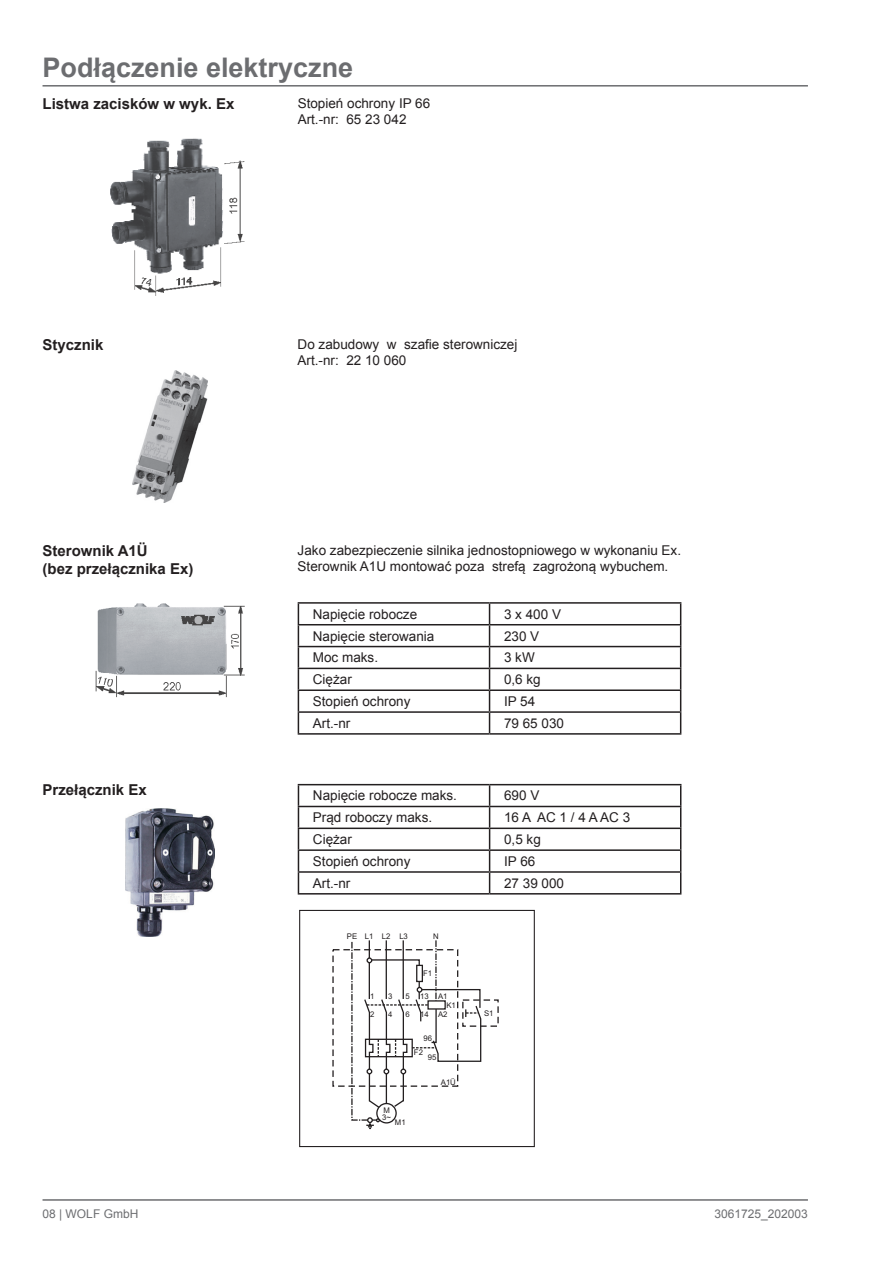
<style>
.page{position:relative;width:893px;height:1263px;background:#fff}
.page>*{position:absolute;margin:0;border:0;box-sizing:border-box;transform-origin:0 0}
.t1{font:700 27px "Arial";color:#6c6d70}
.t2{font:700 15px/18px "Arial";color:#231f20}
.t3{font:13.5px/16.2px "Arial";color:#231f20}
.t4{font:12px "Arial";color:#6c6d70}
.t5{font:7.8px/8.6px "Arial";color:#231f20}
</style>
<div class="page">
<hr style="left:43px;top:1199px;width:765px;height:2px;background:#6c6d70">
<hr style="left:43px;top:85px;width:765px;height:2px;background:#6c6d70">
<img style="left:110px;top:138px;width:135px;height:158px">
<img style="left:95px;top:603px;width:150px;height:95px">
<hr style="left:298px;top:602px;width:192px;height:2px;background:#231f20">
<hr style="left:490px;top:602px;width:191px;height:2px;background:#231f20">
<hr style="left:298px;top:624px;width:192px;height:1px;background:#231f20">
<hr style="left:490px;top:624px;width:191px;height:1px;background:#231f20">
<hr style="left:298px;top:646px;width:192px;height:1px;background:#231f20">
<hr style="left:490px;top:646px;width:191px;height:1px;background:#231f20">
<hr style="left:298px;top:668px;width:192px;height:1px;background:#231f20">
<hr style="left:490px;top:668px;width:191px;height:1px;background:#231f20">
<hr style="left:298px;top:689px;width:192px;height:2px;background:#231f20">
<hr style="left:490px;top:689px;width:191px;height:2px;background:#231f20">
<hr style="left:298px;top:711px;width:192px;height:2px;background:#231f20">
<svg style="left:298px;top:604px;width:1px;height:129px"></svg>
<hr style="left:490px;top:711px;width:191px;height:2px;background:#231f20">
<svg style="left:489px;top:604px;width:1px;height:129px"></svg>
<svg style="left:680px;top:604px;width:1px;height:129px"></svg>
<hr style="left:298px;top:733px;width:192px;height:2px;background:#231f20">
<hr style="left:490px;top:733px;width:191px;height:2px;background:#231f20">
<svg style="left:332px;top:940px;width:167px;height:189px"></svg>
<div style="left:377px;top:1103px;width:19px;height:20px;background:#fff;border-radius:50%"></div>
<div style="left:376px;top:1103px;width:21px;height:20px;border:1px solid #231f20;border-radius:50%"></div>
<div style="left:299px;top:910px;width:236px;height:237px;border:1px solid #231f20"></div>
<hr style="left:298px;top:784px;width:192px;height:1px;background:#231f20">
<hr style="left:490px;top:784px;width:191px;height:1px;background:#231f20">
<hr style="left:298px;top:806px;width:192px;height:1px;background:#231f20">
<hr style="left:490px;top:806px;width:191px;height:1px;background:#231f20">
<hr style="left:298px;top:827px;width:192px;height:2px;background:#231f20">
<hr style="left:490px;top:827px;width:191px;height:2px;background:#231f20">
<hr style="left:298px;top:849px;width:192px;height:2px;background:#231f20">
<hr style="left:490px;top:849px;width:191px;height:2px;background:#231f20">
<hr style="left:298px;top:871px;width:192px;height:2px;background:#231f20">
<svg style="left:298px;top:785px;width:1px;height:108px"></svg>
<hr style="left:490px;top:871px;width:191px;height:2px;background:#231f20">
<svg style="left:489px;top:785px;width:1px;height:108px"></svg>
<svg style="left:680px;top:785px;width:1px;height:108px"></svg>
<hr style="left:298px;top:893px;width:192px;height:1px;background:#231f20">
<hr style="left:490px;top:893px;width:191px;height:1px;background:#231f20">
<img style="left:126px;top:809px;width:89px;height:128px">
<img style="left:133px;top:370px;width:74px;height:133px">
<h1 class="t1" style="left:43px;top:49px;width:312px">Podłączenie elektryczne</h1>
<p class="t2" style="left:43px;top:95px;width:193px">Listwa zacisków w wyk. Ex</p>
<p class="t3" style="left:298px;top:95px;width:134px">Stopień ochrony IP 66<br>Art.-nr: 65 23 042</p>
<p class="t2" style="left:43px;top:336px;width:62px">Stycznik</p>
<p class="t3" style="left:298px;top:336px;width:221px">Do zabudowy w szafie sterowniczej<br>Art.-nr: 22 10 060</p>
<p class="t2" style="left:43px;top:542px;width:152px">Sterownik A1Ü<br>(bez przełącznika Ex)</p>
<p class="t3" style="left:298px;top:542px;width:385px">Jako zabezpieczenie silnika jednostopniowego w wykonaniu Ex.<br>Sterownik A1U montować poza strefą zagrożoną wybuchem.</p>
<p class="t3" style="left:313px;top:606px;width:106px">Napięcie robocze</p>
<p class="t3" style="left:504px;top:606px;width:59px">3 x 400 V</p>
<p class="t3" style="left:313px;top:628px;width:123px">Napięcie sterowania</p>
<p class="t3" style="left:504px;top:628px;width:37px">230 V</p>
<p class="t3" style="left:313px;top:650px;width:67px">Moc maks.</p>
<p class="t3" style="left:504px;top:650px;width:32px">3 kW</p>
<p class="t3" style="left:313px;top:671px;width:41px">Ciężar</p>
<p class="t3" style="left:504px;top:671px;width:38px">0,6 kg</p>
<p class="t3" style="left:313px;top:693px;width:99px">Stopień ochrony</p>
<p class="t3" style="left:504px;top:693px;width:33px">IP 54</p>
<p class="t3" style="left:313px;top:715px;width:39px">Art.-nr</p>
<p class="t3" style="left:504px;top:715px;width:62px">79 65 030</p>
<p class="t2" style="left:43px;top:781px;width:106px">Przełącznik Ex</p>
<p class="t3" style="left:313px;top:788px;width:146px">Napięcie robocze maks.</p>
<p class="t3" style="left:504px;top:788px;width:37px">690 V</p>
<p class="t3" style="left:313px;top:810px;width:121px">Prąd roboczy maks.</p>
<p class="t3" style="left:504px;top:810px;width:128px">16 A AC 1 / 4 A AC 3</p>
<p class="t3" style="left:313px;top:831px;width:41px">Ciężar</p>
<p class="t3" style="left:504px;top:831px;width:38px">0,5 kg</p>
<p class="t3" style="left:313px;top:853px;width:99px">Stopień ochrony</p>
<p class="t3" style="left:504px;top:853px;width:33px">IP 66</p>
<p class="t3" style="left:313px;top:875px;width:39px">Art.-nr</p>
<p class="t3" style="left:504px;top:875px;width:62px">27 39 000</p>
<p class="t5" style="left:347px;top:932px;width:63px">PE L1 L2 L3</p>
<p class="t5" style="left:433px;top:932px;width:7px">N</p>
<p class="t5" style="left:423px;top:969px;width:11px">F1</p>
<p class="t5" style="left:370px;top:992px;width:6px">1</p>
<p class="t5" style="left:438px;top:992px;width:11px">A1</p>
<p class="t5" style="left:370px;top:1010px;width:6px">2</p>
<p class="t5" style="left:388px;top:992px;width:6px">3</p>
<p class="t5" style="left:388px;top:1010px;width:6px">4</p>
<p class="t5" style="left:420px;top:992px;width:10px">13</p>
<p class="t5" style="left:420px;top:1010px;width:10px">14</p>
<p class="t5" style="left:405px;top:992px;width:6px">5</p>
<p class="t5" style="left:405px;top:1010px;width:6px">6</p>
<p class="t5" style="left:438px;top:1001px;width:19px;text-indent:8px">K1<br>A2</p>
<p class="t5" style="left:424px;top:1034px;width:10px">96</p>
<p class="t5" style="left:428px;top:1053px;width:10px">95</p>
<p class="t5" style="left:414px;top:1048px;width:11px">F2</p>
<p class="t5" style="left:382px;top:1106px;width:10px;line-height:7.6px">M<br>3~</p>
<p class="t5" style="left:395px;top:1118px;width:12px">M1</p>
<p class="t5" style="left:441px;top:1078px;width:17px">A1Ü</p>
<p class="t5" style="left:484px;top:1009px;width:11px">S1</p>
<p class="t4" style="left:43px;top:1205px;width:97px">08 | WOLF GmbH</p>
<p class="t4" style="left:714px;top:1205px;width:95px">3061725_202003</p>
</div>
